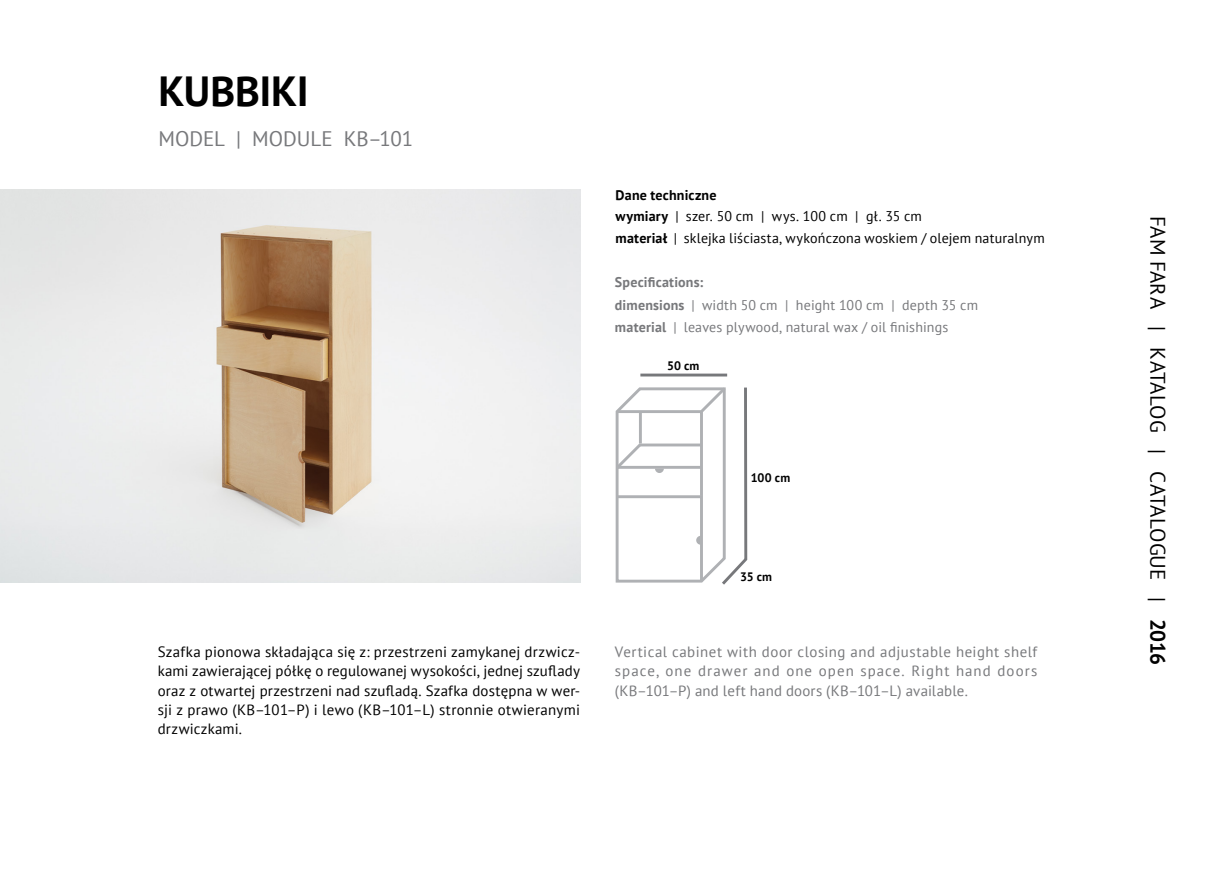
<style>
.page{position:relative;width:1216px;height:869px;background:#fff}
.page>*{position:absolute;margin:0;border:0;box-sizing:border-box;transform-origin:0 0}
.t1{font:700 42px "PT Sans";letter-spacing:-.005em;color:#000}
.t2{font:21px "PT Sans";letter-spacing:-.005em;color:#000}
.t3{font:21px "PT Sans";letter-spacing:-.005em;color:#77787b}
.t4{font:14.88px/19.2px "PT Sans";letter-spacing:.02em;color:#000;text-align:justify}
.t5{font:14.88px/19.2px "PT Sans";letter-spacing:.015em;color:#77787b;text-align:justify}
.t6{font:14px/21.7px "PT Sans";letter-spacing:.01em;color:#000}
.t7{font:14px/22.4px "PT Sans";letter-spacing:.01em;color:#77787b}
.t8{font:700 12.25px "PT Sans";letter-spacing:.015em;color:#000}
.s1{font-weight:700}
</style>
<div class="page">
<hr style="left:640px;top:373px;width:87px;height:3px;background:#77787b">
<svg style="left:615px;top:387px;width:133px;height:198px"></svg>
<img style="left:0;top:189px;width:580px;height:393px">
<h1 class="t1" style="left:158px;top:63px;width:152px">KUBBIKI</h1>
<h2 class="t3" style="left:158px;top:125px;width:256px">MODEL | MODULE KB–101</h2>
<p class="t6" style="left:615px;top:183px;width:430px"><span class="s1">Dane techniczne<br>wymiary</span> | szer. 50 cm | wys. 100 cm | gł. 35 cm<br><span class="s1">materiał</span> | sklejka liściasta, wykończona woskiem / olejem naturalnym</p>
<p class="t7" style="left:615px;top:271px;width:365px"><span class="s1">Specifications:<br>dimensions</span> | width 50 cm | height 100 cm | depth 35 cm <span class="s1">material</span> | leaves plywood, natural wax / oil finishings</p>
<p class="t8" style="left:667px;top:357px;width:34px">50 cm</p>
<p class="t8" style="left:750px;top:469px;width:41px">100 cm</p>
<p class="t4" style="left:158px;top:641px;width:424px">Szafka pionowa składająca się z: przestrzeni zamykanej drzwicz&shy;kami zawierającej półkę o regulowanej wysokości, jednej szuflady oraz z otwartej przestrzeni nad szufladą. Szafka dostępna w wer&shy;sji z prawo (KB–101–P) i lewo (KB–101–L) stronnie otwieranymi drzwiczkami.</p>
<p class="t8" style="left:740px;top:568px;width:34px">35 cm</p>
<p class="t5" style="left:615px;top:641px;width:424px">Vertical cabinet with door closing and adjustable height shelf space, one drawer and one open space. Right hand doors (KB–101–P) and left hand doors (KB–101–L) available.</p>
<h2 class="t2" style="left:1171px;top:216px;width:450px;rotate:90deg">FAM FARA | KATALOG | CATALOGUE | <span class="s1">2016</span></h2>
</div>
